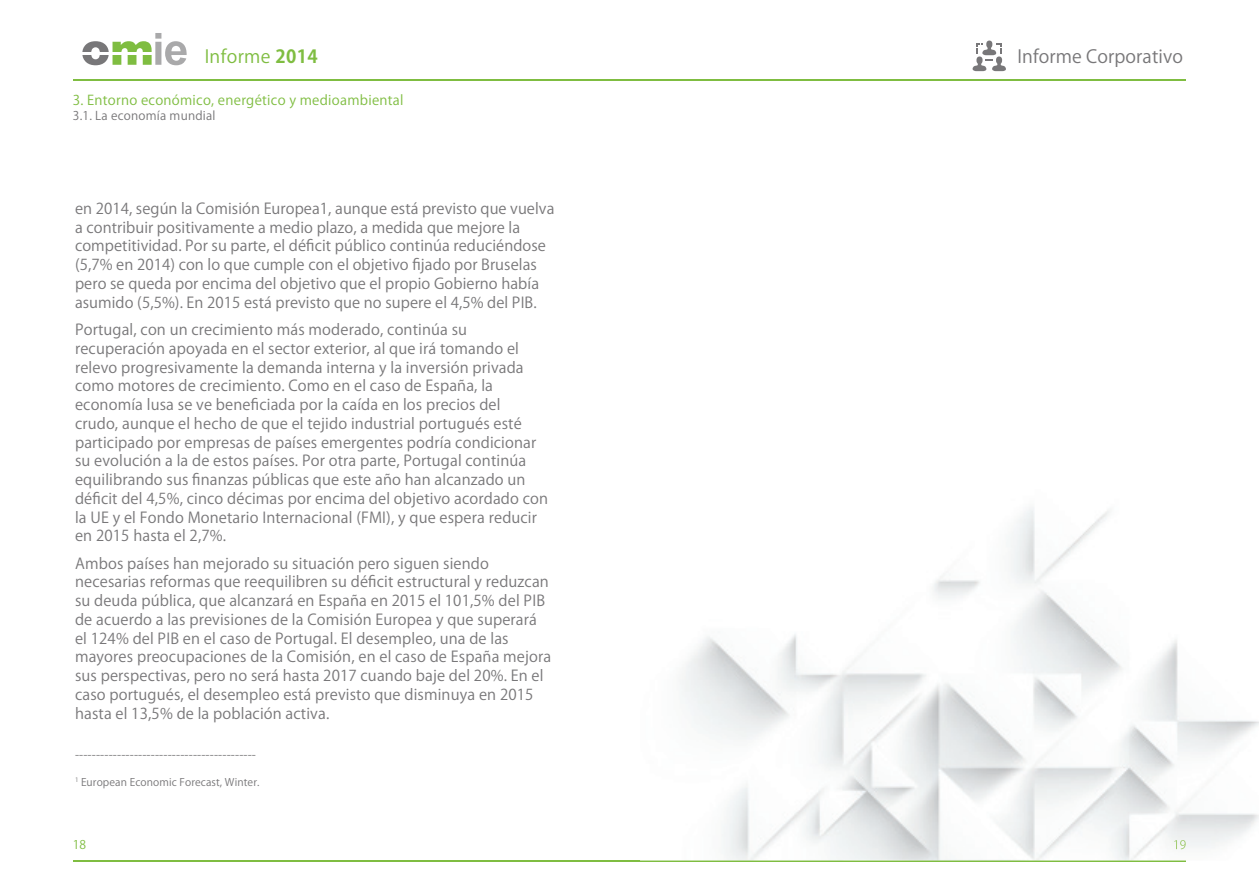
<style>
.page{position:relative;width:1259px;height:893px;background:#fff}
.page>*{position:absolute;margin:0;border:0;box-sizing:border-box;transform-origin:0 0}
.t1{font:18px "Koz Go Pr 6 N";letter-spacing:.005em;color:#787779}
.t2{font:18px "Koz Go Pr 6 N";letter-spacing:.02em;color:#7fbd41}
.t3{font:15px/18.8px "Koz Go Pr 6 N";letter-spacing:.01em;color:#787779}
.t4{font:13.5px "Koz Go Pr 6 N";letter-spacing:.02em;color:#7fbd41}
.t5{font:12px "Koz Go Pr 6 N";letter-spacing:.02em;color:#787779}
.t6{font:12px "Koz Go Pr 6 N";color:#7fbd41}
.t7{font:10.5px "Koz Go Pr 6 N";letter-spacing:.01em;color:#787779}
.s1{font-weight:700}
</style>
<div class="page">
<svg style="left:82px;top:33px;width:105px;height:32px"></svg>
<hr style="left:73px;top:79px;width:556px;height:2px;background:#7fbd41">
<hr style="left:73px;top:860px;width:556px;height:2px;background:#7fbd41">
<hr style="left:629px;top:79px;width:557px;height:2px;background:#7fbd41">
<hr style="left:629px;top:860px;width:557px;height:2px;background:#7fbd41">
<svg style="left:972px;top:41px;width:34px;height:30px"></svg>
<img style="left:680px;top:507px;width:579px;height:353px">
<svg style="left:1174px;top:840px;width:11px;height:9px"></svg>
<p class="t2" style="left:205px;top:47px;width:115px">Informe <span class="s1">2014</span></p>
<p class="t4" style="left:73px;top:92px;width:332px">3. Entorno económico, energético y medioambiental</p>
<p class="t5" style="left:73px;top:109px;width:144px">3.1. La economía mundial</p>
<p class="t3" style="left:75px;top:199px;width:481px">en 2014, según la Comisión Europea1, aunque está previsto que vuelva a contribuir positivamente a medio plazo, a medida que mejore la competitividad. Por su parte, el déficit público continúa reduciéndose (5,7% en 2014) con lo que cumple con el objetivo fijado por Bruselas pero se queda por encima del objetivo que el propio Gobierno había asumido (5,5%). En 2015 está previsto que no supere el 4,5% del PIB.</p>
<p class="t3" style="left:75px;top:320px;width:475px">Portugal, con un crecimiento más moderado, continúa su recuperación apoyada en el sector exterior, al que irá tomando el relevo progresivamente la demanda interna y la inversión privada como motores de crecimiento. Como en el caso de España, la economía lusa se ve beneficiada por la caída en los precios del<br>crudo, aunque el hecho de que el tejido industrial portugués esté participado por empresas de países emergentes podría condicionar su evolución a la de estos países. Por otra parte, Portugal continúa equilibrando sus finanzas públicas que este año han alcanzado un déficit del 4,5%, cinco décimas por encima del objetivo acordado con la UE y el Fondo Monetario Internacional (FMI), y que espera reducir en 2015 hasta el 2,7%.</p>
<p class="t3" style="left:75px;top:554px;width:478px">Ambos países han mejorado su situación pero siguen siendo necesarias reformas que reequilibren su déficit estructural y reduzcan su deuda pública, que alcanzará en España en 2015 el 101,5% del PIB de acuerdo a las previsiones de la Comisión Europea y que superará el 124% del PIB en el caso de Portugal. El desempleo, una de las mayores preocupaciones de la Comisión, en el caso de España mejora sus perspectivas, pero no será hasta 2017 cuando baje del 20%. En el caso portugués, el desempleo está previsto que disminuya en 2015 hasta el 13,5% de la población activa.</p>
<p class="t5" style="left:75px;top:747px;width:182px">-------------------------------------------</p>
<p class="t7" style="left:75px;top:776px;width:186px"><sup>1</sup> European Economic Forecast, Winter.</p>
<p class="t6" style="left:73px;top:838px;width:15px">18</p>
<p class="t1" style="left:1017px;top:47px;width:167px">Informe Corporativo</p>
</div>
